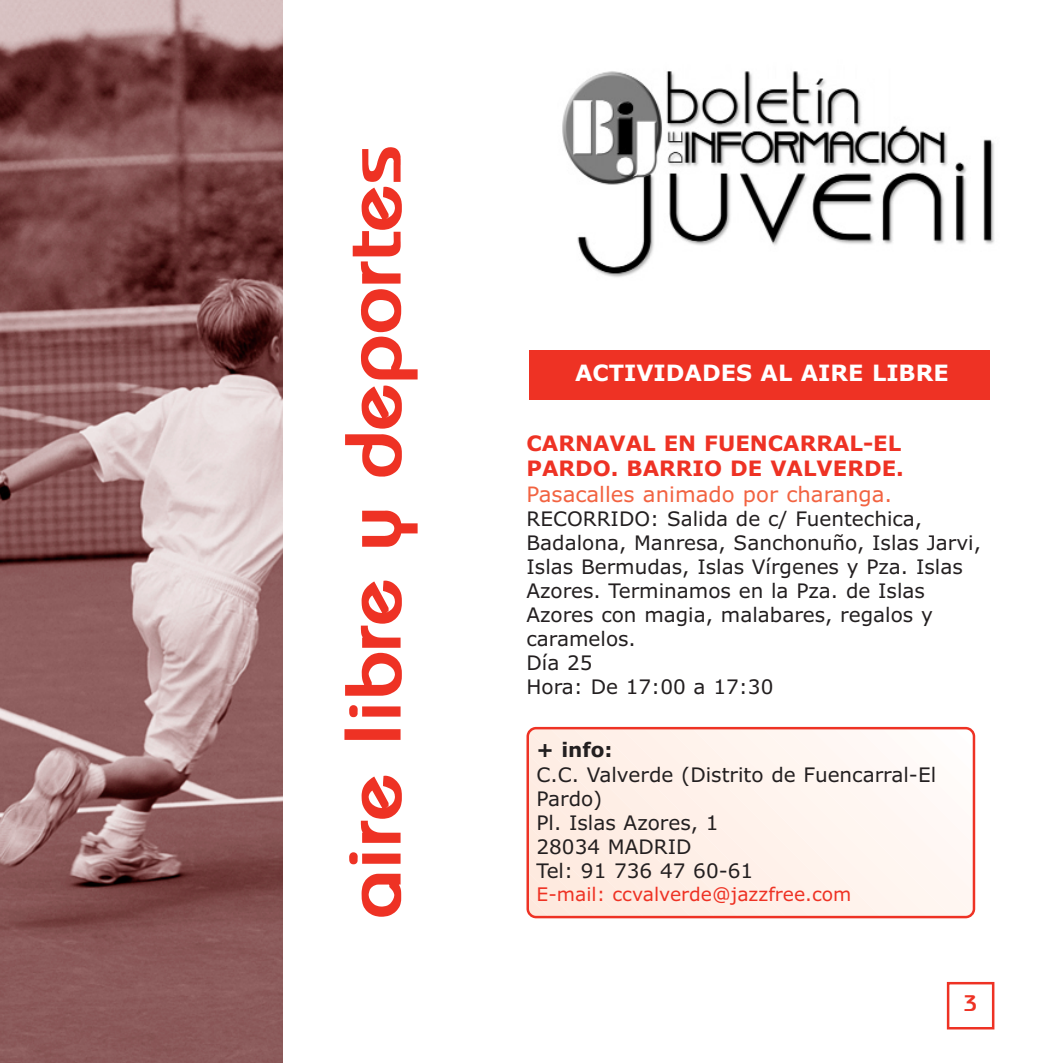
<style>
.page{position:relative;width:1063px;height:1063px;background:#fff}
.page>*{position:absolute;margin:0;border:0;box-sizing:border-box;transform-origin:0 0}
.t1{font:700 80px "Bauhaus";color:#ee3224}
.t2{font:700 22.5px "Verdana";color:#fff}
.t3{font:700 22.5px "Bauhaus";color:#ee3224}
.t4{font:700 21.25px/25.5px "Verdana";color:#ee3224}
.t5{font:21.25px "Verdana";color:#f26341}
.t6{font:20px/24px "Verdana";color:#231f20}
.t7{font:700 20px "Verdana";color:#231f20}
.t8{font:18.75px "Verdana";color:#ee3224}
</style>
<div class="page">
<img style="left:534px;top:71px;width:461px;height:959px">
<div style="left:946px;top:981px;width:48px;height:48px;border:2px solid #ee3224"></div>
<svg style="left:526px;top:727px;width:449px;height:191px"></svg>
<div style="left:529px;top:350px;width:460px;height:50px;background:#ee3224"></div>
<img style="left:0;top:0;width:283px;height:1062px">
<h1 class="t1" style="left:344px;top:919px;width:775px;rotate:-90deg">aire libre y deportes</h1>
<p class="t2" style="left:575px;top:364px;width:375px">ACTIVIDADES AL AIRE LIBRE</p>
<p class="t4" style="left:526px;top:432px;width:379px">CARNAVAL EN FUENCARRAL-EL<br>PARDO. BARRIO DE VALVERDE.</p>
<p class="t5" style="left:526px;top:485px;width:367px">Pasacalles animado por charanga.</p>
<p class="t6" style="left:526px;top:508px;width:456px">RECORRIDO: Salida de c/ Fuentechica,<br>Badalona, Manresa, Sanchonuño, Islas Jarvi,<br>Islas Bermudas, Islas Vírgenes y Pza. Islas<br>Azores. Terminamos en la Pza. de Islas<br>Azores con magia, malabares, regalos y caramelos.<br>Día 25<br>Hora: De 17:00 a 17:30</p>
<p class="t7" style="left:536px;top:741px;width:78px">+ info:</p>
<p class="t6" style="left:536px;top:764px;width:401px">C.C. Valverde (Distrito de Fuencarral-El<br>Pardo)<br>Pl. Islas Azores, 1<br>28034 MADRID<br>Tel: 91 736 47 60-61</p>
<p class="t8" style="left:536px;top:886px;width:316px">E-mail: ccvalverde@jazzfree.com</p>
<p class="t3" style="left:963px;top:995px;width:15px">3</p>
</div>
